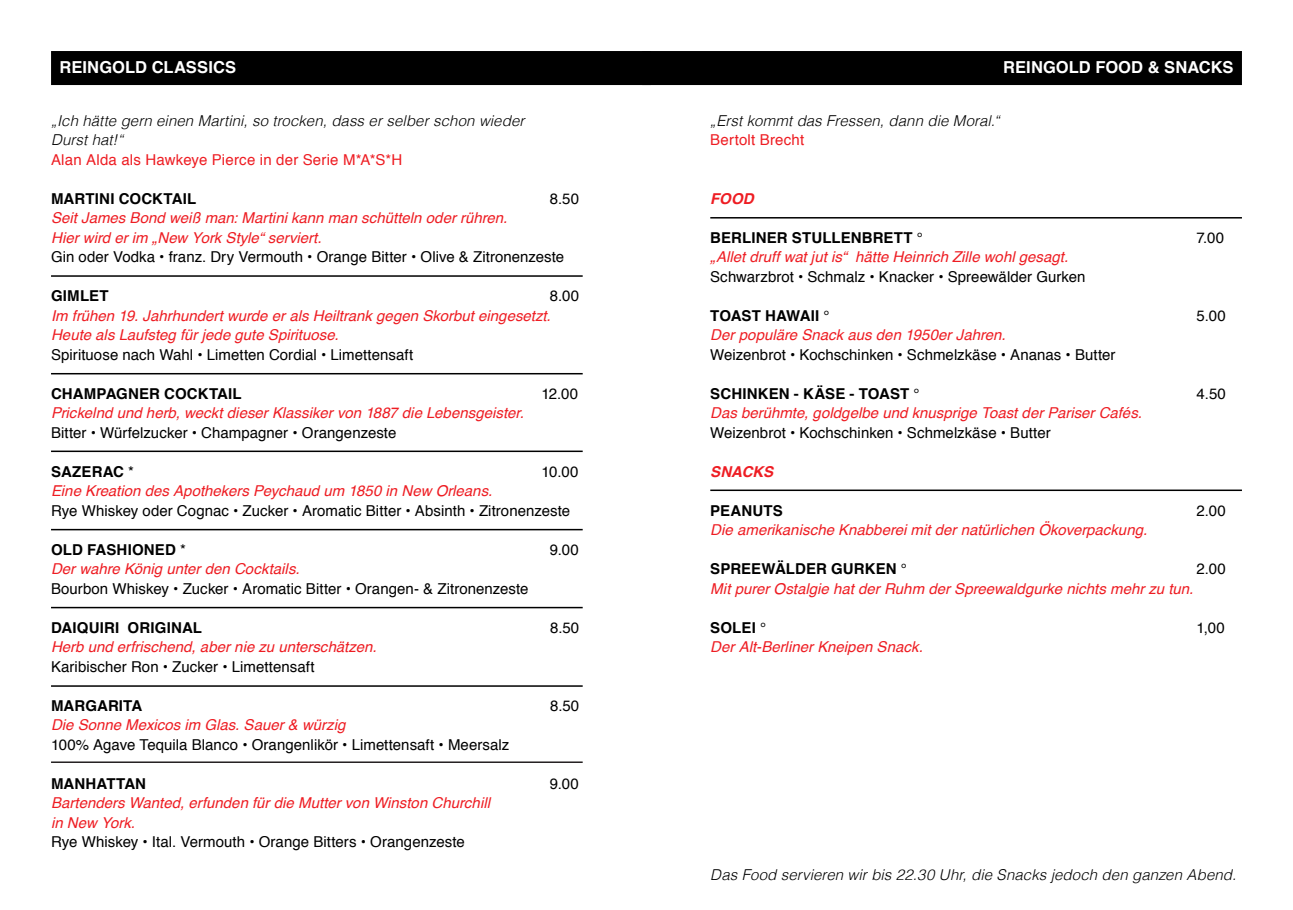
<style>
.page{position:relative;width:1293px;height:910px;background:#fff}
.page>*{position:absolute;margin:0;border:0;box-sizing:border-box;transform-origin:0 0}
.t1{font:700 16.5px "Helvetica";letter-spacing:.005em;color:#fff}
.t2{font:italic 15px "Helvetica";color:#ee1d23}
.t3{font:15px/19.5px "Helvetica";letter-spacing:.005em;color:#000}
.t4{font:700 15px "Helvetica";letter-spacing:.01em;color:#000}
.t5{font:italic 300 15px "Helvetica";letter-spacing:.005em;color:#000}
.t6{font:15px "Helvetica";letter-spacing:.015em;color:#ee1d23}
.t7{font:italic 700 15px "Helvetica";color:#ee1d23}
.s1{font-weight:400}
.s2{font-style:italic;color:#ee1d23}
</style>
<div class="page">
<hr style="left:51px;top:275px;width:532px;height:2px;background:#000">
<hr style="left:51px;top:373px;width:532px;height:1px;background:#000">
<hr style="left:51px;top:451px;width:532px;height:1px;background:#000">
<hr style="left:51px;top:529px;width:532px;height:1px;background:#000">
<hr style="left:51px;top:607px;width:532px;height:1px;background:#000">
<hr style="left:51px;top:685px;width:532px;height:2px;background:#000">
<hr style="left:51px;top:761px;width:532px;height:2px;background:#231f20">
<div style="left:51px;top:51px;width:1191px;height:34px;background:#000"></div>
<hr style="left:710px;top:490px;width:532px;height:1px;background:#000">
<hr style="left:710px;top:217px;width:532px;height:2px;background:#000">
<p class="t1" style="left:60px;top:54px;width:178px">REINGOLD CLASSICS</p>
<p class="t5" style="left:51px;top:109px;width:475px">„Ich hätte gern einen Martini, so trocken, dass er selber schon wieder</p>
<p class="t5" style="left:51px;top:128px;width:74px">Durst hat!“</p>
<p class="t6" style="left:51px;top:148px;width:353px">Alan Alda als Hawkeye Pierce in der Serie M*A*S*H</p>
<p class="t4" style="left:51px;top:186px;width:147px">MARTINI COCKTAIL</p>
<p class="t3" style="left:550px;top:189px;width:31px">8.50</p>
<p class="t2" style="left:51px;top:206px;width:458px">Seit James Bond weiß man: Martini kann man schütteln oder rühren.</p>
<p class="t2" style="left:51px;top:226px;width:272px">Hier wird er im „New York Style“ serviert.</p>
<p class="t3" style="left:51px;top:248px;width:515px">Gin oder Vodka • franz. Dry Vermouth • Orange Bitter • Olive &amp; Zitronenzeste</p>
<p class="t4" style="left:51px;top:284px;width:59px">GIMLET</p>
<p class="t3" style="left:550px;top:287px;width:31px">8.00</p>
<p class="t2" style="left:51px;top:304px;width:501px">Im frühen 19. Jahrhundert wurde er als Heiltrank gegen Skorbut eingesetzt.</p>
<p class="t2" style="left:51px;top:323px;width:289px">Heute als Laufsteg für jede gute Spirituose.</p>
<p class="t3" style="left:51px;top:345px;width:364px">Spirituose nach Wahl • Limetten Cordial • Limettensaft</p>
<p class="t4" style="left:51px;top:381px;width:192px">CHAMPAGNER COCKTAIL</p>
<p class="t3" style="left:541px;top:384px;width:38px">12.00</p>
<p class="t2" style="left:51px;top:401px;width:474px">Prickelnd und herb, weckt dieser Klassiker von 1887 die Lebensgeister.</p>
<p class="t3" style="left:51px;top:423px;width:342px">Bitter • Würfelzucker • Champagner • Orangenzeste￼</p>
<p class="t4" style="left:51px;top:459px;width:85px">SAZERAC <span class="s1">*</span></p>
<p class="t3" style="left:541px;top:462px;width:38px">10.00</p>
<p class="t2" style="left:51px;top:479px;width:443px">Eine Kreation des Apothekers Peychaud um 1850 in New Orleans.</p>
<p class="t3" style="left:51px;top:501px;width:521px">Rye Whiskey oder Cognac • Zucker • Aromatic Bitter • Absinth • Zitronenzeste</p>
<p class="t4" style="left:51px;top:537px;width:136px">OLD FASHIONED <span class="s1">*</span></p>
<p class="t3" style="left:550px;top:540px;width:31px">9.00</p>
<p class="t2" style="left:51px;top:557px;width:250px">Der wahre König unter den Cocktails.</p>
<p class="t3" style="left:51px;top:579px;width:474px">Bourbon Whiskey • Zucker • Aromatic Bitter • Orangen- &amp; Zitronenzeste￼</p>
<p class="t4" style="left:51px;top:615px;width:153px">DAIQUIRI ORIGINAL</p>
<p class="t3" style="left:550px;top:618px;width:30px">8.50</p>
<p class="t2" style="left:51px;top:635px;width:327px">Herb und erfrischend, aber nie zu unterschätzen.</p>
<p class="t3" style="left:51px;top:657px;width:265px">Karibischer Ron • Zucker • Limettensaft</p>
<p class="t4" style="left:51px;top:693px;width:93px">MARGARITA</p>
<p class="t3" style="left:550px;top:696px;width:30px">8.50</p>
<p class="t3" style="left:51px;top:716px;width:460px"><span class="s2">Die Sonne Mexicos im Glas. Sauer &amp; würzig<br></span>100% Agave Tequila Blanco • Orangenlikör • Limettensaft • Meersalz</p>
<p class="t4" style="left:51px;top:771px;width:97px">MANHATTAN</p>
<p class="t3" style="left:550px;top:774px;width:31px">9.00</p>
<p class="t2" style="left:51px;top:791px;width:441px">Bartenders Wanted, erfunden für die Mutter von Winston Churchill</p>
<p class="t2" style="left:51px;top:811px;width:86px">in New York.</p>
<p class="t3" style="left:51px;top:833px;width:415px">Rye Whiskey • Ital. Vermouth • Orange Bitters • Orangenzeste</p>
<p class="t1" style="left:1003px;top:54px;width:232px">REINGOLD FOOD &amp; SNACKS</p>
<p class="t5" style="left:710px;top:109px;width:291px">„Erst kommt das Fressen, dann die Moral.“</p>
<p class="t6" style="left:710px;top:128px;width:95px">Bertolt Brecht</p>
<p class="t7" style="left:710px;top:186px;width:45px">FOOD</p>
<p class="t4" style="left:710px;top:225px;width:214px">BERLINER STULLENBRETT <span class="s1">°</span></p>
<p class="t3" style="left:1196px;top:228px;width:29px">7.00</p>
<p class="t2" style="left:710px;top:245px;width:359px">„Allet druff wat jut is“ hätte Heinrich Zille wohl gesagt.</p>
<p class="t3" style="left:710px;top:267px;width:377px">Schwarzbrot • Schmalz • Knacker • Spreewälder Gurken</p>
<p class="t4" style="left:710px;top:303px;width:121px">TOAST HAWAII <span class="s1">°</span></p>
<p class="t3" style="left:1196px;top:306px;width:31px">5.00</p>
<p class="t2" style="left:710px;top:323px;width:297px">Der populäre Snack aus den 1950er Jahren.</p>
<p class="t3" style="left:710px;top:345px;width:407px">Weizenbrot • Kochschinken • Schmelzkäse • Ananas • Butter</p>
<p class="t4" style="left:710px;top:381px;width:211px">SCHINKEN - KÄSE - TOAST <span class="s1">°</span></p>
<p class="t3" style="left:1196px;top:384px;width:31px">4.50</p>
<p class="t2" style="left:710px;top:401px;width:433px">Das berühmte, goldgelbe und knusprige Toast der Pariser Cafés.</p>
<p class="t3" style="left:710px;top:423px;width:342px">Weizenbrot • Kochschinken • Schmelzkäse • Butter</p>
<p class="t7" style="left:710px;top:459px;width:59px">SNACKS￼</p>
<p class="t4" style="left:710px;top:498px;width:74px">PEANUTS</p>
<p class="t3" style="left:1196px;top:501px;width:31px">2.00</p>
<p class="t2" style="left:710px;top:518px;width:438px">Die amerikanische Knabberei mit der natürlichen Ökoverpackung.</p>
<p class="t4" style="left:710px;top:557px;width:198px">SPREEWÄLDER GURKEN <span class="s1">°</span></p>
<p class="t3" style="left:1196px;top:560px;width:31px">2.00</p>
<p class="t2" style="left:710px;top:577px;width:484px">Mit purer Ostalgie hat der Ruhm der Spreewaldgurke nichts mehr zu tun.</p>
<p class="t4" style="left:710px;top:615px;width:57px">SOLEI <span class="s1">°</span></p>
<p class="t3" style="left:1196px;top:618px;width:30px">1,00</p>
<p class="t2" style="left:710px;top:635px;width:214px">Der Alt-Berliner Kneipen Snack.</p>
<p class="t5" style="left:710px;top:863px;width:527px">Das Food servieren wir bis 22.30 Uhr, die Snacks jedoch den ganzen Abend.</p>
</div>
